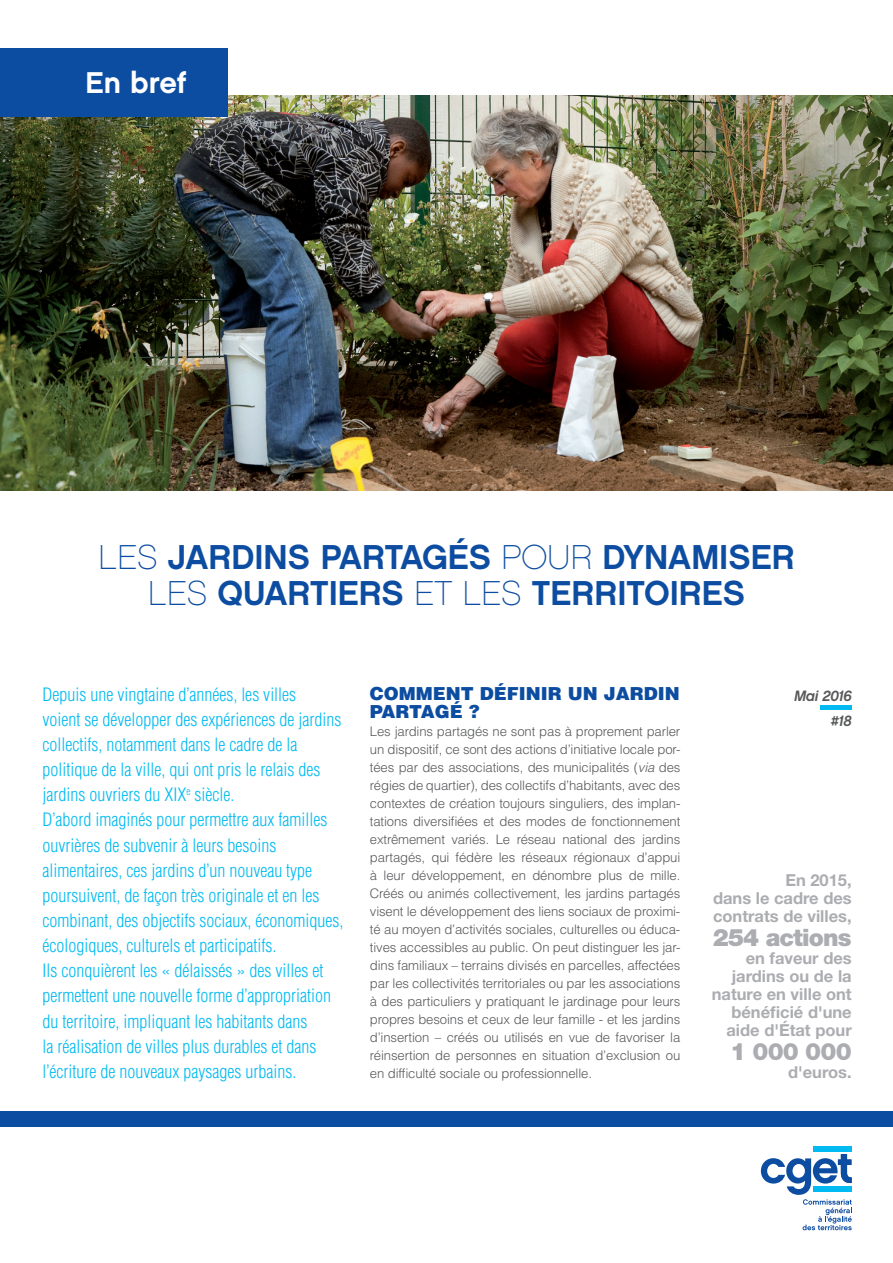
<style>
.page{position:relative;width:893px;height:1263px;background:#fff}
.page>*{position:absolute;margin:0;border:0;box-sizing:border-box;transform-origin:0 0}
.t1{font:34.5px/36px "Chalet New York Nineteen Sixty";color:#0d4da1;text-align:center}
.t2{font:30px "Chalet New York Nineteen Sixty";color:#fff}
.t3{font:900 24px "Helvetica Neue LT Std";letter-spacing:-.035em;color:#acadb1}
.t4{font:300 condensed 18px/25.2px "Helvetica LT Std";color:#00baf1}
.t5{font:900 18px/18px "Helvetica LT Std";color:#0d4da1}
.t6{font:700 16.5px/18px "Helvetica Neue LT Std";color:#acadb1;text-align:justify}
.t7{font:15px/24.9px "Chalet Oblique New York";letter-spacing:-.02em;color:#57585a;text-align:right}
.t8{font:300 13.2px/18px "Helvetica LT Std";letter-spacing:-.01em;color:#57585a;text-align:justify}
.s1{font-family:"Chalet Paris Nineteen Sixty"}
.s2{font-style:italic}
</style>
<div class="page">
<img style="left:0;top:96px;width:893px;height:395px">
<div style="left:0;top:1111px;width:893px;height:15px;background:#0d4da1"></div>
<hr style="left:821px;top:706px;width:31px;height:4px;background:#00baf1">
<div style="left:0;top:48px;width:227px;height:69px;background:#0d4da1"></div>
<div style="left:813px;top:1146px;width:39px;height:6px;background:#00baf1"></div>
<svg style="left:761px;top:1154px;width:91px;height:76px"></svg>
<h2 class="t2" style="left:85px;top:64px;width:103px">En bref</h2>
<h1 class="t1" style="left:98px;top:538px;width:698px"><span class="s1">LES</span> JARDINS PARTAGÉS <span class="s1">POUR</span> DYNAMISER<br><span class="s1">LES</span> QUARTIERS <span class="s1">ET LES</span> TERRITOIRES</h1>
<p class="t4" style="left:43px;top:682px;width:302px">Depuis une vingtaine d’années, les villes<br>voient se développer des expériences de jardins collectifs, notamment dans le cadre de la politique de la ville, qui ont pris le relais des jardins ouvriers du XIX<sup>e</sup> siècle.<br>D’abord imaginés pour permettre aux familles ouvrières de subvenir à leurs besoins alimentaires, ces jardins d’un nouveau type poursuivent, de façon très originale et en les combinant, des objectifs sociaux, économiques, écologiques, culturels et participatifs.<br>Ils conquièrent les « délaissés » des villes et permettent une nouvelle forme d’appropriation du territoire, impliquant les habitants dans<br>la réalisation de villes plus durables et dans l’écriture de nouveaux paysages urbains.</p>
<h3 class="t5" style="left:370px;top:684px;width:311px">COMMENT DÉFINIR UN JARDIN<br>PARTAGÉ ?</h3>
<p class="t8" style="left:370px;top:722px;width:312px">Les jardins partagés ne sont pas à proprement parler un dispositif, ce sont des actions d’initiative locale por&shy;tées par des associations, des municipalités (<span class="s2">via</span> des régies de quartier), des collectifs d’habitants, avec des contextes de création toujours singuliers, des implan&shy;tations diversifiées et des modes de fonctionnement extrêmement variés. Le réseau national des jardins partagés, qui fédère les réseaux régionaux d’appui à leur développement, en dénombre plus de mille.<br>Créés ou animés collectivement, les jardins partagés visent le développement des liens sociaux de proximi&shy;té au moyen d’activités sociales, culturelles ou éduca&shy;tives accessibles au public. On peut distinguer les jar&shy;dins familiaux – terrains divisés en parcelles, affectées par les collectivités territoriales ou par les associations à des particuliers y pratiquant le jardinage pour leurs propres besoins et ceux de leur famille - et les jardins d’insertion – créés ou utilisés en vue de favoriser la réinsertion de personnes en situation d’exclusion ou en difficulté sociale ou professionnelle.</p>
<p class="t7" style="left:794px;top:683px;width:59px">Mai 2016 #18</p>
<p class="t6" style="left:713px;top:870px;width:140px;text-indent:72px">En 2015, dans le cadre des contrats de villes,</p>
<h3 class="t3" style="left:713px;top:923px;width:140px">254 actions</h3>
<p class="t6" style="left:712px;top:948px;width:141px;text-align:right">en faveur des jardins ou de la nature en ville ont bénéficié d'une aide d'État pour</p>
<h3 class="t3" style="left:730px;top:1037px;width:123px">1 000 000</h3>
<p class="t6" style="left:788px;top:1062px;width:65px">d'euros.</p>
</div>
